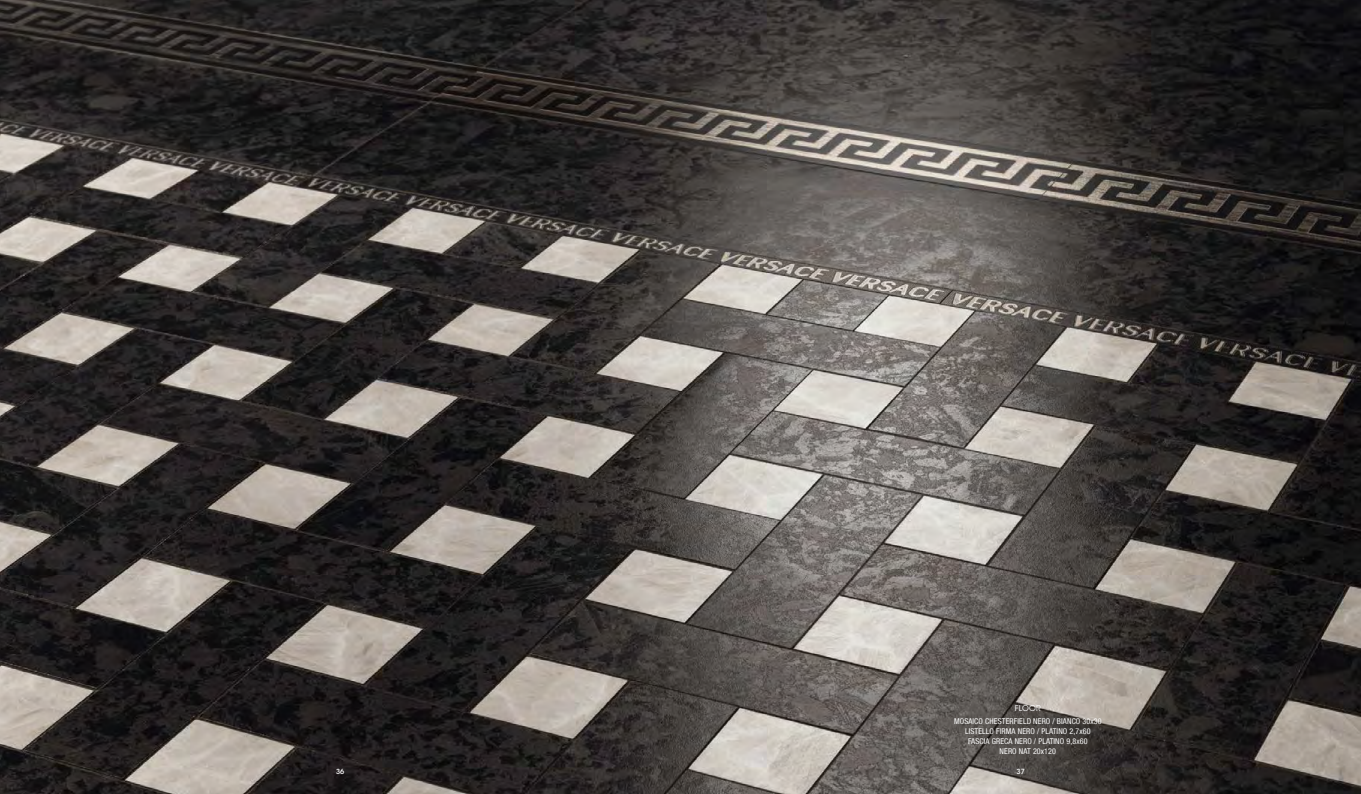
<style>
.page{position:relative;width:1361px;height:794px;background:#fff}
.page>*{position:absolute;margin:0;border:0;box-sizing:border-box;transform-origin:0 0}
.t1{font:condensed 8px/10px "Helvetica Neue LT Com";letter-spacing:.015em;color:#fff;text-align:center}
.t2{font:8px "ITC Avant Garde Std";letter-spacing:.015em;color:#fff}
.t3{font:500 7px "ITC Avant Garde Std";color:#fff}
</style>
<div class="page">
<img style="left:0;top:0;width:1361px;height:794px">
<p class="t2" style="left:1015px;top:703px;width:27px">FLOOR</p>
<p class="t1" style="left:954px;top:716px;width:149px">MOSAICO CHESTERFIELD NERO / BIANCO 30x30<br>LISTELLO FIRMA NERO / PLATINO 2,7x60<br>FASCIA GRECA NERO / PLATINO 9,8x60<br>NERO NAT 20x120</p>
<p class="t3" style="left:336px;top:767px;width:10px">36</p>
<p class="t3" style="left:1016px;top:767px;width:10px">37</p>
</div>
